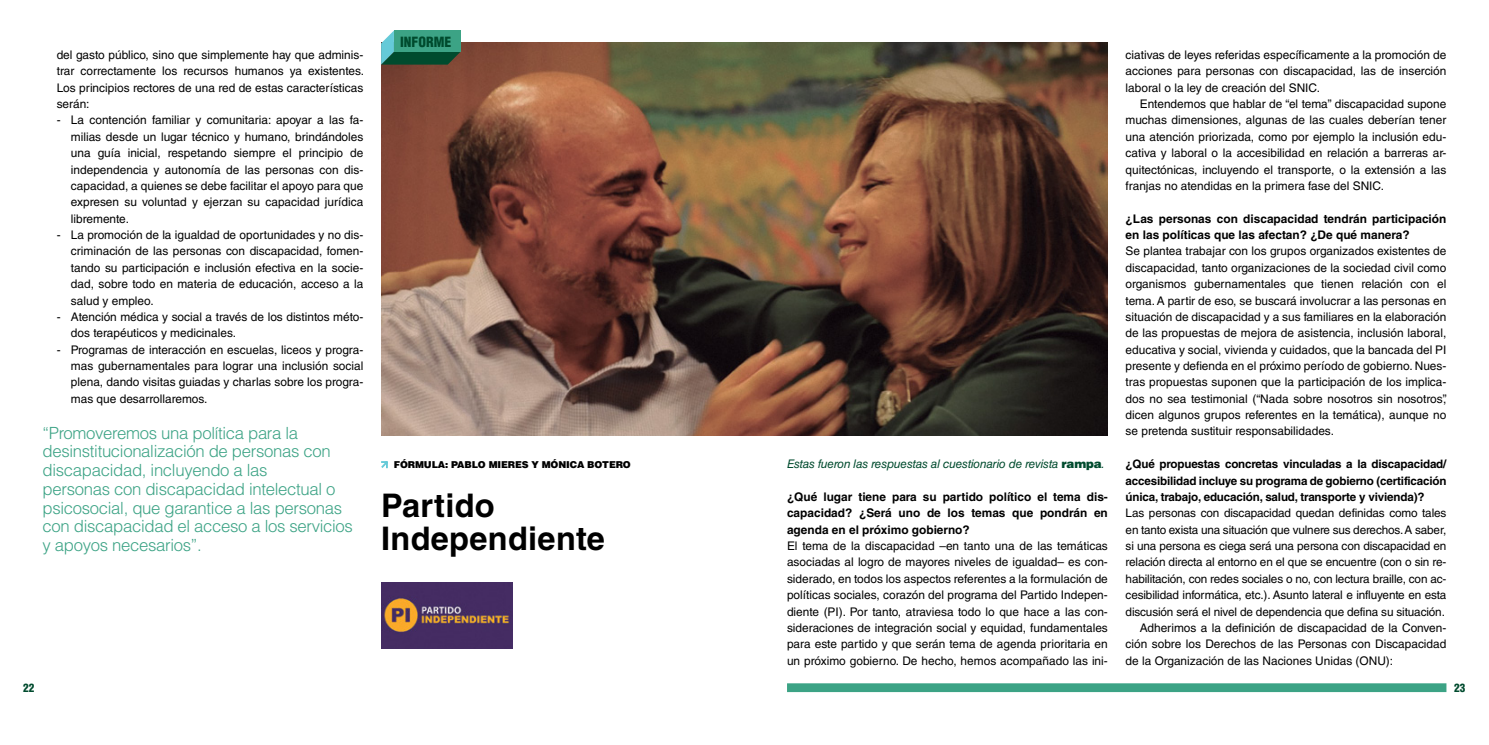
<style>
.page{position:relative;width:1489px;height:745px;background:#fff}
.page>*{position:absolute;margin:0;border:0;box-sizing:border-box;transform-origin:0 0}
.t1{font:700 32.5px/32.8px "Helvetica LT Std";letter-spacing:.01em;color:#000}
.t2{font:300 16.75px/18.8px "Helvetica LT Std";letter-spacing:-.02em;color:#3ca385}
.t3{font:900 condensed 13.75px "Helvetica LT Std";color:#004b2e}
.t4{font:11.88px/16.4px "Helvetica LT Std";color:#000;text-align:justify}
.t5{font:700 11.88px/16.4px "Helvetica LT Std";color:#000;text-align:justify}
.t6{font:italic 11.88px "Helvetica LT Std";letter-spacing:-.015em;color:#004b2e}
.t7{font:11.75px/16.4px "Helvetica LT Std";letter-spacing:-.01em;color:#000;text-align:justify}
.t8{font:700 11.62px/16.4px "Helvetica LT Std";letter-spacing:-.015em;color:#000;text-align:justify}
.t9{font:900 condensed 11.25px "Helvetica LT Std";color:#004b2e}
.t10{font:900 9.5px "Helvetica LT Std";letter-spacing:-.015em;color:#000}
.s1{font-weight:900;font-style:normal}
</style>
<div class="page">
<img style="left:381px;top:43px;width:726px;height:392px">
<svg style="left:381px;top:30px;width:79px;height:35px"></svg>
<div style="left:394px;top:30px;width:66px;height:22px;background:#3ca385"></div>
<svg style="left:381px;top:461px;width:7px;height:8px"></svg>
<div style="left:787px;top:682px;width:659px;height:9px;background:#3ca385"></div>
<img style="left:381px;top:582px;width:131px;height:65px">
<p class="t4" style="left:57px;top:46px;width:309px">del gasto público, sino que simplemente hay que adminis&shy;trar correctamente los recursos humanos ya existentes.<br>Los principios rectores de una red de estas características serán:</p>
<p class="t4" style="left:71px;top:112px;width:294px;text-indent:-14px">- La contención familiar y comunitaria: apoyar a las fa&shy;milias desde un lugar técnico y humano, brindándoles una guía inicial, respetando siempre el principio de independencia y autonomía de las personas con dis&shy;capacidad, a quienes se debe facilitar el apoyo para que expresen su voluntad y ejerzan su capacidad jurídica libremente.</p>
<p class="t4" style="left:71px;top:226px;width:294px;text-indent:-14px">- La promoción de la igualdad de oportunidades y no dis&shy;criminación de las personas con discapacidad, fomen&shy;tando su participación e inclusión efectiva en la socie&shy;dad, sobre todo en materia de educación, acceso a la salud y empleo.</p>
<p class="t4" style="left:71px;top:308px;width:294px;text-indent:-14px">- Atención médica y social a través de los distintos méto&shy;dos terapéuticos y medicinales.</p>
<p class="t4" style="left:71px;top:341px;width:294px;text-indent:-14px">- Programas de interacción en escuelas, liceos y progra&shy;mas gubernamentales para lograr una inclusión social plena, dando visitas guiadas y charlas sobre los progra&shy;mas que desarrollaremos.</p>
<p class="t2" style="left:43px;top:423px;width:312px">“Promoveremos una política para la desinstitucionalización de personas con discapacidad, incluyendo a las<br>personas con discapacidad intelectual o psicosocial, que garantice a las personas con discapacidad el acceso a los servicios y apoyos necesarios”.</p>
<p class="t3" style="left:400px;top:33px;width:53px">INFORME</p>
<p class="t10" style="left:394px;top:458px;width:238px">FÓRMULA: PABLO MIERES Y MÓNICA BOTERO</p>
<h1 class="t1" style="left:381px;top:488px;width:225px">Partido<br>Independiente</h1>
<p class="t6" style="left:787px;top:457px;width:319px">Estas fueron las respuestas al cuestionario de revista <span class="s1">rampa</span>.</p>
<p class="t5" style="left:787px;top:488px;width:322px">¿Qué lugar tiene para su partido político el tema dis&shy;capacidad? ¿Será uno de los temas que pondrán en agenda en el próximo gobierno?</p>
<p class="t4" style="left:787px;top:537px;width:322px">El tema de la discapacidad –en tanto una de las temáticas asociadas al logro de mayores niveles de igualdad– es con&shy;siderado, en todos los aspectos referentes a la formulación de políticas sociales, corazón del programa del Partido Indepen&shy;diente (PI). Por tanto, atraviesa todo lo que hace a las con&shy;sideraciones de integración social y equidad, fundamentales para este partido y que serán tema de agenda prioritaria en un próximo gobierno. De hecho, hemos acompañado las ini-</p>
<p class="t4" style="left:1125px;top:46px;width:322px">ciativas de leyes referidas específicamente a la promoción de acciones para personas con discapacidad, las de inserción laboral o la ley de creación del SNIC.</p>
<p class="t4" style="left:1125px;top:96px;width:322px;text-indent:14px">Entendemos que hablar de “el tema” discapacidad supone muchas dimensiones, algunas de las cuales deberían tener una atención priorizada, como por ejemplo la inclusión edu&shy;cativa y laboral o la accesibilidad en relación a barreras ar&shy;quitectónicas, incluyendo el transporte, o la extensión a las franjas no atendidas en la primera fase del SNIC.</p>
<p class="t5" style="left:1125px;top:210px;width:322px">¿Las personas con discapacidad tendrán participación en las políticas que las afectan? ¿De qué manera?</p>
<p class="t4" style="left:1125px;top:243px;width:322px">Se plantea trabajar con los grupos organizados existentes de discapacidad, tanto organizaciones de la sociedad civil como organismos gubernamentales que tienen relación con el tema. A partir de eso, se buscará involucrar a las personas en situación de discapacidad y a sus familiares en la elaboración de las propuestas de mejora de asistencia, inclusión laboral, educativa y social, vivienda y cuidados, que la bancada del PI presente y defienda en el próximo período de gobierno. Nues&shy;tras propuestas suponen que la participación de los implica&shy;dos no sea testimonial (“Nada sobre nosotros sin nosotros”, dicen algunos grupos referentes en la temática), aunque no se pretenda sustituir responsabilidades.</p>
<p class="t8" style="left:1125px;top:455px;width:322px">¿Qué propuestas concretas vinculadas a la discapacidad/ accesibilidad incluye su programa de gobierno (certificación única, trabajo, educación, salud, transporte y vivienda)?</p>
<p class="t7" style="left:1125px;top:504px;width:322px">Las personas con discapacidad quedan definidas como tales en tanto exista una situación que vulnere sus derechos. A saber, si una persona es ciega será una persona con discapacidad en relación directa al entorno en el que se encuentre (con o sin re&shy;habilitación, con redes sociales o no, con lectura braille, con ac&shy;cesibilidad informática, etc.). Asunto lateral e influyente en esta discusión será el nivel de dependencia que defina su situación.</p>
<p class="t4" style="left:1125px;top:619px;width:322px;text-indent:14px">Adherimos a la definición de discapacidad de la Conven&shy;ción sobre los Derechos de las Personas con Discapacidad de la Organización de las Naciones Unidas (ONU):</p>
<p class="t9" style="left:23px;top:679px;width:13px">22</p>
<p class="t9" style="left:1453px;top:680px;width:13px">23</p>
</div>
